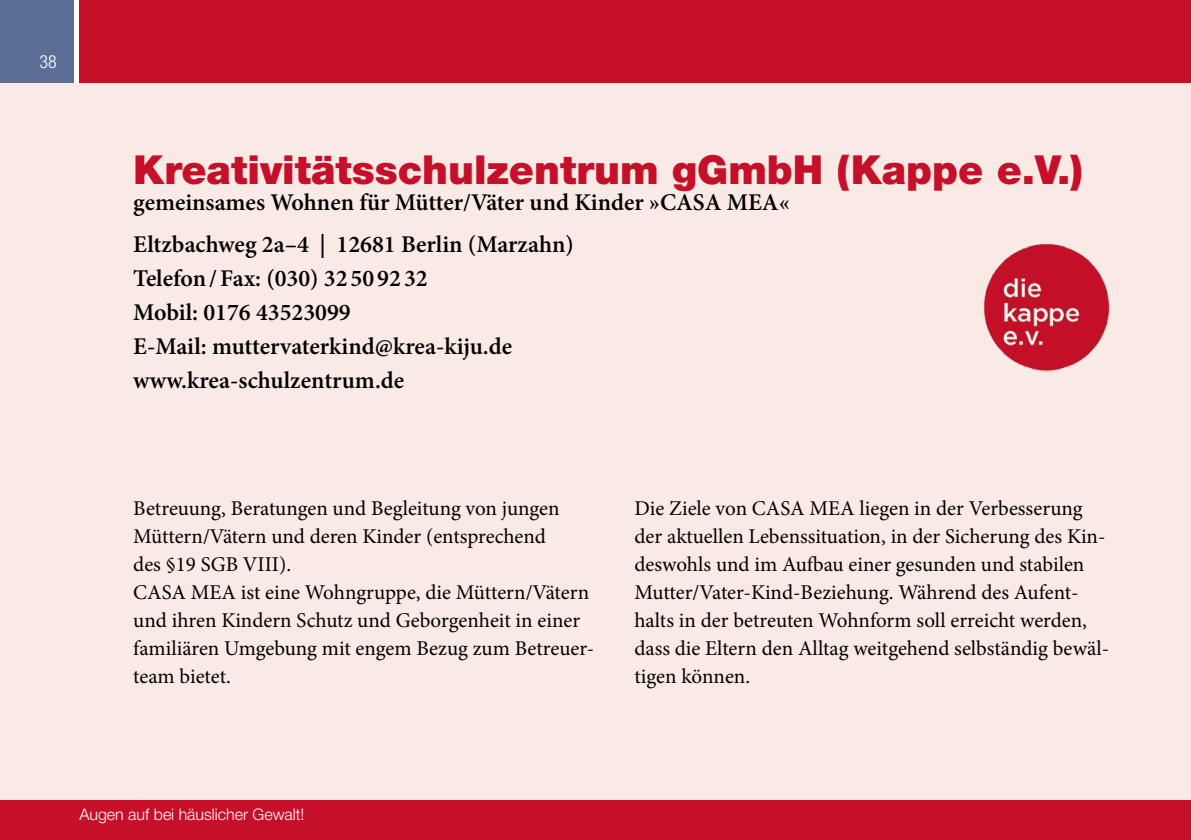
<style>
.page{position:relative;width:1191px;height:840px;background:#fff}
.page>*{position:absolute;margin:0;border:0;box-sizing:border-box;transform-origin:0 0}
.t1{font:900 40px "Helvetica Neue LT Std";color:#c6102a}
.t2{font:600 24px/34px "Minion Pro";color:#000}
.t3{font:21px/28px "Minion Pro";color:#000}
.t4{font:300 condensed 18px "Helvetica Neue LT Std";color:#fff}
.t5{font:300 16px "Helvetica Neue LT Std";color:#fff}
</style>
<div class="page">
<div style="left:0;top:82px;width:1191px;height:735px;background:#f9eae6"></div>
<div style="left:0;top:799px;width:1191px;height:40px;background:#c6102a"></div>
<div style="left:0;top:0;width:74px;height:82px;background:#5b6f96"></div>
<div style="left:79px;top:0;width:1112px;height:82px;background:#c6102a"></div>
<img style="left:983px;top:244px;width:127px;height:128px">
<p class="t4" style="left:39px;top:51px;width:19px">38</p>
<h1 class="t1" style="left:133px;top:145px;width:951px">Kreativitätsschulzentrum gGmbH (Kappe e.V.)</h1>
<p class="t2" style="left:133px;top:181px;width:658px;line-height:42px">gemeinsames Wohnen für Mütter/Väter und Kinder »CASA MEA«<br>Eltzbachweg 2a–4 | 12681 Berlin (Marzahn)</p>
<p class="t2" style="left:133px;top:261px;width:380px">Telefon/Fax: (030) 32 50 92 32<br>Mobil: 0176 43523099<br>E-Mail: muttervaterkind@krea-kiju.de www.krea-schulzentrum.de</p>
<p class="t3" style="left:133px;top:494px;width:462px">Betreuung, Beratungen und Begleitung von jungen Müttern/Vätern und deren Kinder (entsprechend<br>des §19 SGB VIII).<br>CASA MEA ist eine Wohngruppe, die Müttern/Vätern und ihren Kindern Schutz und Geborgenheit in einer familiären Umgebung mit engem Bezug zum Betreuer&shy;team bietet.</p>
<p class="t3" style="left:634px;top:494px;width:476px">Die Ziele von CASA MEA liegen in der Verbesserung der aktuellen Lebenssituation, in der Sicherung des Kin&shy;deswohls und im Aufbau einer gesunden und stabilen Mutter/Vater-Kind-Beziehung. Während des Aufent&shy;halts in der betreuten Wohnform soll erreicht werden, dass die Eltern den Alltag weitgehend selbständig bewäl&shy;tigen können.</p>
<p class="t5" style="left:79px;top:803px;width:226px">Augen auf bei häuslicher Gewalt!</p>
</div>
